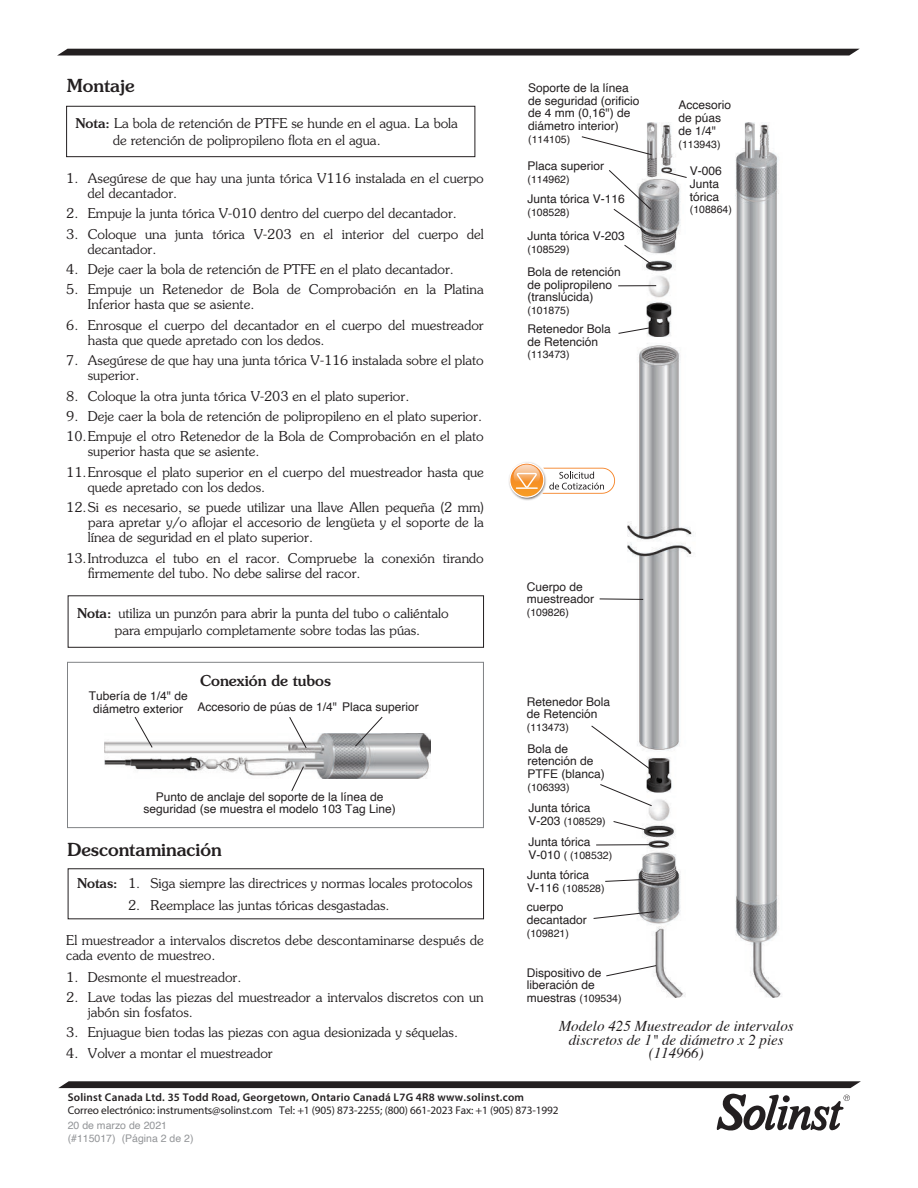
<style>
.page{position:relative;width:918px;height:1188px;background:#fff}
.page>*{position:absolute;margin:0;border:0;box-sizing:border-box;transform-origin:0 0}
.Subtitle{font:500 18px "Souvenir Std";color:#231f20}
.Figure_Caption{font:italic 15px/13.5px "Times";color:#231f20;text-align:center}
.Subtitle-2{font:500 15px "Souvenir Std";color:#231f20}
.Numbered_Paragraph{font:300 13.5px/15px "Souvenir Std";color:#231f20}
.Notes_Text{font:300 13.5px/16.5px "Souvenir Std";color:#231f20}
.BOdy{font:300 13.5px/15px "Souvenir Std";color:#231f20}
.Figure_Text_Justify{font:12px/12.8px "Helvetica";color:#231f20}
.t1{font:11.25px "Myriad Pro";letter-spacing:-.01em;color:#231f20}
.t2{font:600 11.25px "Myriad Pro";letter-spacing:.02em;color:#231f20}
.Figure_Text_Justify-2{font:10.5px "Helvetica";color:#231f20}
.t3{font:10.5px/13px "Helvetica";color:#939598}
.s1{font-weight:500}
.s2{font-size:12px}
.s3{font-size:10.5px}
</style>
<div class="page">
<svg style="left:57px;top:49px;width:802px;height:7px;background:#353132"></svg>
<svg style="left:58px;top:1081px;width:803px;height:50px"></svg>
<img style="left:628px;top:123px;width:154px;height:874px">
<div style="left:66px;top:106px;width:409px;height:51px;border:1px solid #231f20"></div>
<svg style="left:609px;top:169px;width:43px;height:63px"></svg>
<svg style="left:624px;top:244px;width:28px;height:21px"></svg>
<svg style="left:599px;top:598px;width:45px;height:2px"></svg>
<hr style="left:618px;top:285px;width:38px;height:1px;background:#231f20">
<svg style="left:618px;top:327px;width:32px;height:7px"></svg>
<svg style="left:591px;top:725px;width:62px;height:46px"></svg>
<svg style="left:600px;top:784px;width:52px;height:23px"></svg>
<svg style="left:613px;top:821px;width:33px;height:9px"></svg>
<hr style="left:596px;top:844px;width:56px;height:1px;background:#231f20">
<svg style="left:605px;top:879px;width:41px;height:3px"></svg>
<svg style="left:593px;top:911px;width:62px;height:8px"></svg>
<svg style="left:606px;top:965px;width:51px;height:12px"></svg>
<img style="left:105px;top:733px;width:326px;height:46px">
<div style="left:67px;top:662px;width:417px;height:166px;border:1px solid #808285"></div>
<svg style="left:134px;top:717px;width:19px;height:31px"></svg>
<svg style="left:355px;top:716px;width:28px;height:31px"></svg>
<svg style="left:581px;top:136px;width:71px;height:19px"></svg>
<div style="left:68px;top:868px;width:416px;height:51px;border:1px solid #231f20"></div>
<div style="left:68px;top:595px;width:416px;height:53px;border:1px solid #231f20"></div>
<svg style="left:289px;top:717px;width:18px;height:32px"></svg>
<svg style="left:666px;top:172px;width:21px;height:6px"></svg>
<svg style="left:291px;top:766px;width:13px;height:25px"></svg>
<img style="left:519px;top:498px;width:17px;height:2px">
<svg style="left:509px;top:462px;width:106px;height:36px"></svg>
<p class="Subtitle" style="left:67px;top:75px;width:69px">Montaje</p>
<p class="Notes_Text" style="left:113px;top:115px;width:346px;text-indent:-37px"><span class="s1">Nota:</span> La bola de retención de PTFE se hunde en el agua. La bola de retención de polipropileno flota en el agua.</p>
<p class="Numbered_Paragraph" style="left:88px;top:171px;width:397px;text-indent:-22px">1. Asegúrese de que hay una junta tórica V116 instalada en el cuerpo del decantador.</p>
<p class="Numbered_Paragraph" style="left:66px;top:206px;width:392px">2. Empuje la junta tórica V-010 dentro del cuerpo del decantador.</p>
<p class="Numbered_Paragraph" style="left:88px;top:226px;width:397px;text-indent:-22px">3. Coloque una junta tórica V-203 en el interior del cuerpo del decantador.</p>
<p class="Numbered_Paragraph" style="left:66px;top:262px;width:389px">4. Deje caer la bola de retención de PTFE en el plato decantador.</p>
<p class="Numbered_Paragraph" style="left:88px;top:282px;width:397px;text-indent:-22px">5. Empuje un Retenedor de Bola de Comprobación en la Platina<br>Inferior hasta que se asiente.</p>
<p class="Numbered_Paragraph" style="left:88px;top:318px;width:397px;text-indent:-22px">6. Enrosque el cuerpo del decantador en el cuerpo del muestreador hasta que quede apretado con los dedos.</p>
<p class="Numbered_Paragraph" style="left:88px;top:353px;width:397px;text-indent:-22px">7. Asegúrese de que hay una junta tórica V-116 instalada sobre el plato superior.</p>
<p class="Numbered_Paragraph" style="left:66px;top:388px;width:345px">8. Coloque la otra junta tórica V-203 en el plato superior.</p>
<p class="Numbered_Paragraph" style="left:66px;top:409px;width:417px">9. Deje caer la bola de retención de polipropileno en el plato superior.</p>
<p class="Numbered_Paragraph" style="left:88px;top:429px;width:397px;text-indent:-22px">10.Empuje el otro Retenedor de la Bola de Comprobación en el plato superior hasta que se asiente.</p>
<p class="Numbered_Paragraph" style="left:88px;top:465px;width:397px;text-indent:-22px">11.Enrosque el plato superior en el cuerpo del muestreador hasta que quede apretado con los dedos.</p>
<p class="Numbered_Paragraph" style="left:88px;top:500px;width:397px;text-align:justify;text-indent:-22px">12.Si es necesario, se puede utilizar una llave Allen pequeña (2 mm) para apretar y/o aflojar el accesorio de lengüeta y el soporte de la línea de seguridad en el plato superior.</p>
<p class="Numbered_Paragraph" style="left:88px;top:550px;width:397px;text-indent:-22px">13.Introduzca el tubo en el racor. Compruebe la conexión tirando firmemente del tubo. No debe salirse del racor.</p>
<p class="Notes_Text" style="left:115px;top:605px;width:336px;text-indent:-37px"><span class="s1">Nota:</span> utiliza un punzón para abrir la punta del tubo o caliéntalo para empujarlo completamente sobre todas las púas.</p>
<p class="Subtitle-2" style="left:200px;top:671px;width:132px">Conexión de tubos</p>
<p class="Figure_Text_Justify" style="left:89px;top:690px;width:100px;text-align:center">Tubería de 1/4" de diámetro exterior</p>
<p class="Figure_Text_Justify" style="left:197px;top:700px;width:223px">Accesorio de púas de 1/4" Placa superior</p>
<p class="Figure_Text_Justify" style="left:144px;top:790px;width:254px;text-align:center">Punto de anclaje del soporte de la línea de seguridad (se muestra el modelo 103 Tag Line)</p>
<p class="Subtitle" style="left:67px;top:838px;width:156px">Descontaminación</p>
<p class="Notes_Text" style="left:77px;top:875px;width:397px"><span class="s1">Notas:</span> 1. Siga siempre las directrices y normas locales protocolos</p>
<p class="Notes_Text" style="left:128px;top:897px;width:263px">2. Reemplace las juntas tóricas desgastadas.</p>
<p class="BOdy" style="left:66px;top:933px;width:419px">El muestreador a intervalos discretos debe descontaminarse después de cada evento de muestreo.</p>
<p class="Numbered_Paragraph" style="left:66px;top:969px;width:177px">1. Desmonte el muestreador.</p>
<p class="Numbered_Paragraph" style="left:88px;top:990px;width:397px;text-indent:-22px">2. Lave todas las piezas del muestreador a intervalos discretos con un jabón sin fosfatos.</p>
<p class="Numbered_Paragraph" style="left:66px;top:1025px;width:393px">3. Enjuague bien todas las piezas con agua desionizada y séquelas.</p>
<p class="Numbered_Paragraph" style="left:66px;top:1045px;width:208px">4. Volver a montar el muestreador</p>
<p class="Figure_Text_Justify" style="left:528px;top:82px;width:113px">Soporte de la línea de seguridad (orificio de 4 mm (0,16") de diámetro interior)</p>
<p class="Figure_Text_Justify-2" style="left:528px;top:131px;width:44px">(114105)</p>
<p class="Figure_Text_Justify" style="left:528px;top:160px;width:78px">Placa superior</p>
<p class="Figure_Text_Justify-2" style="left:528px;top:171px;width:44px">(114962)</p>
<p class="Figure_Text_Justify" style="left:528px;top:193px;width:99px">Junta tórica V-116</p>
<p class="Figure_Text_Justify-2" style="left:528px;top:204px;width:44px">(108528)</p>
<p class="Figure_Text_Justify" style="left:528px;top:230px;width:99px">Junta tórica V-203</p>
<p class="Figure_Text_Justify-2" style="left:528px;top:241px;width:44px">(108529)</p>
<p class="Figure_Text_Justify" style="left:528px;top:266px;width:95px">Bola de retención de polipropileno (translúcida)</p>
<p class="Figure_Text_Justify-2" style="left:528px;top:302px;width:44px">(101875)</p>
<p class="Figure_Text_Justify" style="left:528px;top:323px;width:85px">Retenedor Bola de Retención</p>
<p class="Figure_Text_Justify-2" style="left:528px;top:347px;width:44px">(113473)</p>
<p class="Figure_Text_Justify" style="left:679px;top:99px;width:54px">Accesorio de púas de 1/4"</p>
<p class="Figure_Text_Justify-2" style="left:679px;top:136px;width:44px">(113943)</p>
<p class="Figure_Text_Justify" style="left:690px;top:165px;width:34px">V-006<br>Junta tórica</p>
<p class="Figure_Text_Justify-2" style="left:690px;top:202px;width:44px">(108864)</p>
<p class="Figure_Text_Justify" style="left:527px;top:580px;width:69px">Cuerpo de muestreador</p>
<p class="Figure_Text_Justify-2" style="left:527px;top:604px;width:44px">(109826)</p>
<p class="Figure_Text_Justify" style="left:527px;top:696px;width:85px">Retenedor Bola de Retención</p>
<p class="Figure_Text_Justify-2" style="left:527px;top:719px;width:44px">(113473)</p>
<p class="Figure_Text_Justify" style="left:528px;top:742px;width:79px">Bola de retención de<br>PTFE (blanca)</p>
<p class="Figure_Text_Justify-2" style="left:528px;top:779px;width:44px">(106393)</p>
<p class="Figure_Text_Justify" style="left:528px;top:802px;width:64px">Junta tórica</p>
<p class="Figure_Text_Justify-2" style="left:528px;top:813px;width:79px"><span class="s2">V-203</span> (108529)</p>
<p class="Figure_Text_Justify" style="left:528px;top:836px;width:64px">Junta tórica</p>
<p class="Figure_Text_Justify-2" style="left:528px;top:847px;width:85px"><span class="s2">V-010</span> ( (108532)</p>
<p class="Figure_Text_Justify" style="left:527px;top:869px;width:64px">Junta tórica</p>
<p class="Figure_Text_Justify-2" style="left:527px;top:880px;width:79px"><span class="s2">V-116</span> (108528)</p>
<p class="Figure_Text_Justify" style="left:527px;top:901px;width:62px">cuerpo decantador</p>
<p class="Figure_Text_Justify-2" style="left:527px;top:925px;width:44px">(109821)</p>
<p class="Figure_Text_Justify" style="left:527px;top:966px;width:96px">Dispositivo de liberación de muestras <span class="s3">(109534)</span></p>
<p class="Figure_Caption" style="left:559px;top:1019px;width:236px">Modelo 425 Muestreador de intervalos discretos de 1" de diámetro x 2 pies (114966)</p>
<p class="t2" style="left:68px;top:1090px;width:458px">Solinst Canada Ltd. 35 Todd Road, Georgetown, Ontario Canadá L7G 4R8 www.solinst.com</p>
<p class="t1" style="left:68px;top:1103px;width:492px">Correo electrónico: instruments@solinst.com Tel: +1 (905) 873-2255; (800) 661-2023 Fax: +1 (905) 873-1992</p>
<p class="t3" style="left:68px;top:1119px;width:127px">20 de marzo de 2021 (#115017) (Página 2 de 2)</p>
</div>
